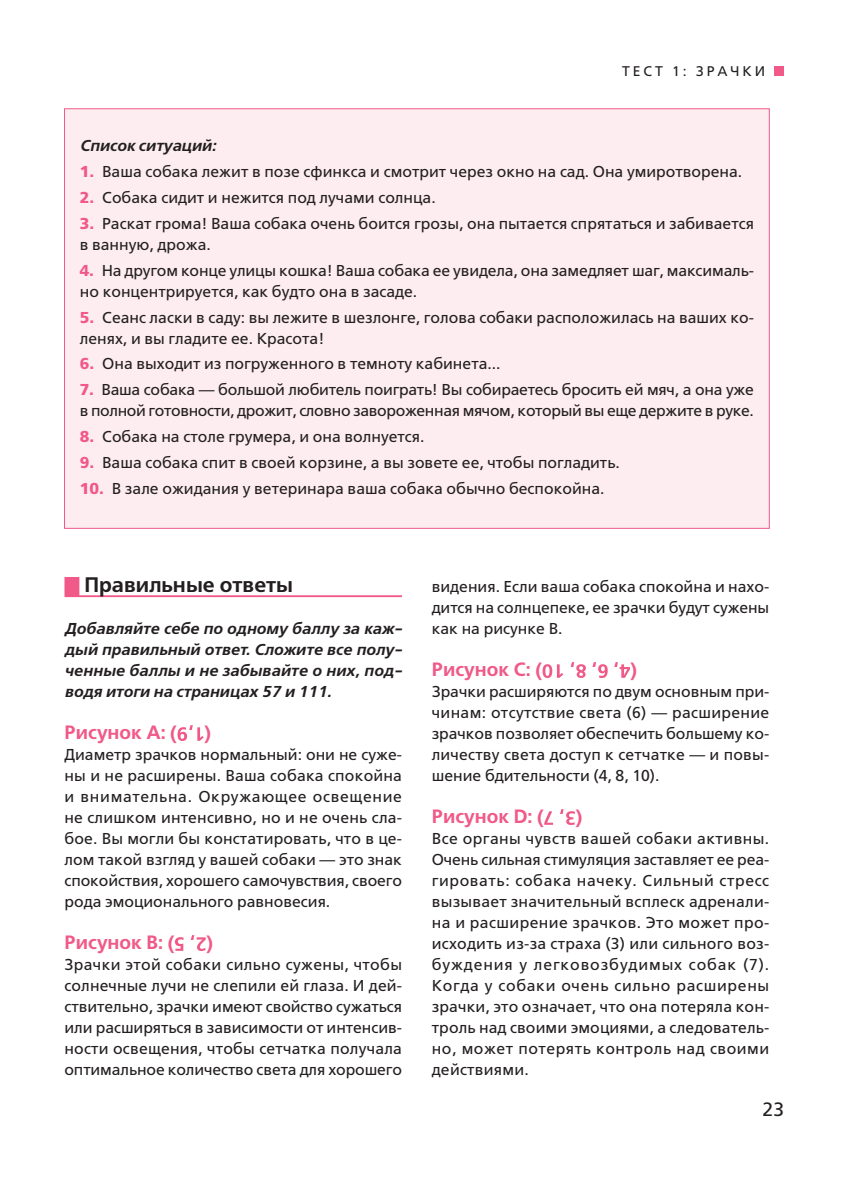
<style>
.page{position:relative;width:844px;height:1190px;background:#fff}
.page>*{position:absolute;margin:0;border:0;box-sizing:border-box;transform-origin:0 0}
.t1{font:600 21px "Free Set";color:#231f20}
.t2{font:600 19.25px "Free Set";color:#f05988}
.t3{font:19.25px "Free Set";color:#231f20}
.t4{font:15.75px/21px "Free Set";color:#231f20;text-align:justify}
.t5{font:15.75px/21px "Free Set";letter-spacing:-.025em;color:#231f20}
.t6{font:italic 600 15.75px/21px "Free Set";color:#231f20;text-align:justify}
.t7{font:14px "Free Set";letter-spacing:.21em;color:#231f20}
.s1{font-weight:700;color:#f05988}
</style>
<div class="page">
<div style="left:774px;top:66px;width:10px;height:10px;background:#f05988"></div>
<svg style="left:542px;top:662px;width:88px;height:16px"></svg>
<svg style="left:544px;top:809px;width:31px;height:16px"></svg>
<svg style="left:64px;top:577px;width:338px;height:20px"></svg>
<div style="left:79px;top:575px;width:328px;height:20px;background:#fff"></div>
<svg style="left:177px;top:725px;width:27px;height:16px"></svg>
<svg style="left:175px;top:935px;width:31px;height:16px"></svg>
<div style="left:64px;top:109px;width:705px;height:419px;background:#fdedf0"></div>
<p class="t7" style="left:622px;top:63px;width:144px">ТЕСТ 1: ЗРАЧКИ</p>
<p class="t6" style="left:80px;top:137px;width:137px">Список ситуаций:</p>
<p class="t4" style="left:80px;top:161px;width:664px"><span class="s1">1.</span> Ваша собака лежит в позе сфинкса и смотрит через окно на сад. Она умиротворена.</p>
<p class="t4" style="left:80px;top:187px;width:357px"><span class="s1">2.</span> Собака сидит и нежится под лучами солнца.</p>
<p class="t4" style="left:80px;top:213px;width:675px"><span class="s1">3.</span> Раскат грома! Ваша собака очень боится грозы, она пытается спрятаться и забивается в ванную, дрожа.</p>
<p class="t4" style="left:80px;top:260px;width:675px"><span class="s1">4.</span> На другом конце улицы кошка! Ваша собака ее увидела, она замедляет шаг, максималь&shy;но концентрируется, как будто она в засаде.</p>
<p class="t4" style="left:80px;top:307px;width:675px"><span class="s1">5.</span> Сеанс ласки в саду: вы лежите в шезлонге, голова собаки расположилась на ваших ко&shy;ленях, и вы гладите ее. Красота!</p>
<p class="t4" style="left:80px;top:354px;width:422px"><span class="s1">6.</span> Она выходит из погруженного в темноту кабинета...</p>
<p class="t5" style="left:80px;top:380px;width:675px"><span class="s1">7.</span> Ваша собака — большой любитель поиграть! Вы собираетесь бросить ей мяч, а она уже в полной готовности, дрожит, словно завороженная мячом, который вы еще держите в руке.</p>
<p class="t4" style="left:80px;top:426px;width:346px"><span class="s1">8.</span> Собака на столе грумера, и она волнуется.</p>
<p class="t4" style="left:80px;top:452px;width:541px"><span class="s1">9.</span> Ваша собака спит в своей корзине, а вы зовете ее, чтобы погладить.</p>
<p class="t4" style="left:80px;top:478px;width:526px"><span class="s1">10.</span> В зале ожидания у ветеринара ваша собака обычно беспокойна.</p>
<h1 class="t1" style="left:84px;top:572px;width:210px">Правильные ответы</h1>
<p class="t6" style="left:64px;top:620px;width:339px">Добавляйте себе по одному баллу за каж&shy;дый правильный ответ. Сложите все полу&shy;ченные баллы и не забывайте о них, под&shy;водя итоги на страницах 57 и 111.</p>
<p class="t2" style="left:64px;top:721px;width:115px">Рисунок A: (</p>
<p class="t2" style="left:204px;top:721px;width:9px">)</p>
<p class="t4" style="left:64px;top:744px;width:339px">Диаметр зрачков нормальный: они не суже&shy;ны и не расширены. Ваша собака спокойна и внимательна. Окружающее освещение не слишком интенсивно, но и не очень сла&shy;бое. Вы могли бы констатировать, что в це&shy;лом такой взгляд у вашей собаки — это знак спокойствия, хорошего самочувствия, своего рода эмоционального равновесия.</p>
<p class="t2" style="left:64px;top:931px;width:112px">Рисунок B: (</p>
<p class="t2" style="left:206px;top:931px;width:9px">)</p>
<p class="t4" style="left:64px;top:954px;width:339px">Зрачки этой собаки сильно сужены, чтобы солнечные лучи не слепили ей глаза. И дей&shy;ствительно, зрачки имеют свойство сужаться или расширяться в зависимости от интенсив&shy;ности освещения, чтобы сетчатка получала оптимальное количество света для хорошего</p>
<p class="t4" style="left:432px;top:576px;width:339px">видения. Если ваша собака спокойна и нахо&shy;дится на солнцепеке, ее зрачки будут сужены как на рисунке B.</p>
<p class="t2" style="left:432px;top:658px;width:112px">Рисунок C: (</p>
<p class="t2" style="left:630px;top:658px;width:9px">)</p>
<p class="t4" style="left:432px;top:681px;width:339px">Зрачки расширяются по двум основным при&shy;чинам: отсутствие света (6) — расширение зрачков позволяет обеспечить большему ко&shy;личеству света доступ к сетчатке — и повы&shy;шение бдительности (4, 8, 10).</p>
<p class="t2" style="left:432px;top:805px;width:114px">Рисунок D: (</p>
<p class="t2" style="left:575px;top:805px;width:9px">)</p>
<p class="t4" style="left:432px;top:828px;width:339px">Все органы чувств вашей собаки активны.<br>Очень сильная стимуляция заставляет ее реа&shy;гировать: собака начеку. Сильный стресс вызывает значительный всплеск адренали&shy;на и расширение зрачков. Это может про&shy;исходить из-за страха (3) или сильного воз&shy;буждения у легковозбудимых собак (7).<br>Когда у собаки очень сильно расширены зрачки, это означает, что она потеряла кон&shy;троль над своими эмоциями, а следователь&shy;но, может потерять контроль над своими действиями.</p>
<p class="t3" style="left:762px;top:1098px;width:23px">23</p>
</div>
